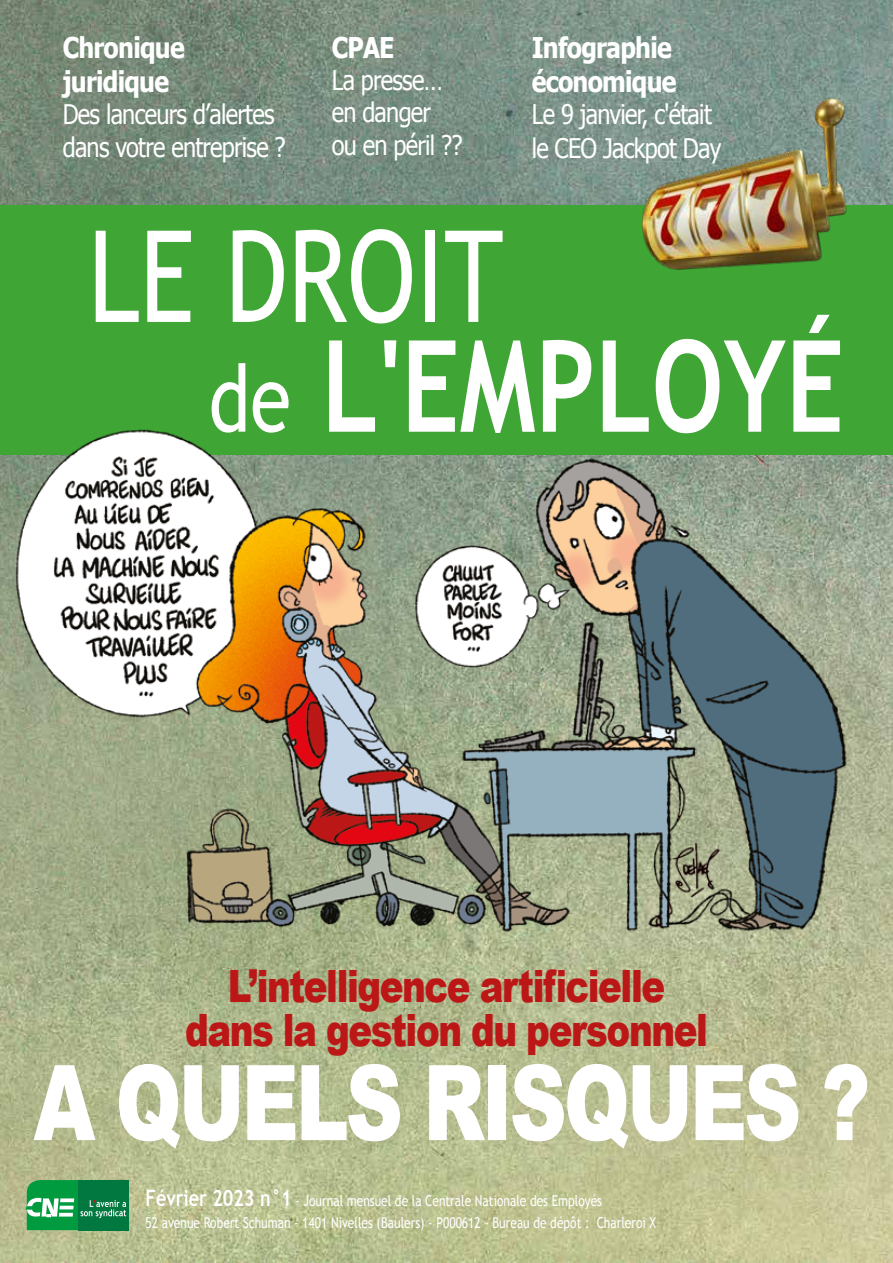
<style>
.page{position:relative;width:893px;height:1263px;background:#fff}
.page>*{position:absolute;margin:0;border:0;box-sizing:border-box;transform-origin:0 0}
.t1{font:700 127.5px/109.8px "Trebuchet MS";color:#fff;scale:.8 1}
.t2{font:900 104.55px "Arial";letter-spacing:-.04em;color:#fff;scale:.76 1}
.t3{font:900 44.55px/44.8px "Arial";letter-spacing:-.04em;color:#bc1717;text-align:center;scale:.8 1}
.t4{font:700 28.5px/34.2px "Tahoma";letter-spacing:-.03em;color:#fff;scale:.87 1}
.t5{font:27px/32.4px "Tahoma";letter-spacing:-.03em;color:#fff;scale:.87 1}
.t6{font:15px/22.5px "Trebuchet MS";color:#fff;scale:.8 1}
.s1{font-weight:400}
.s2{font-weight:400;font-size:93px}
.s3{font-weight:700;font-size:22.5px}
</style>
<div class="page">
<img style="left:0;top:0;width:893px;height:1263px">
<div style="left:0;top:205px;width:893px;height:249px;background:#3fa535"></div>
<div style="left:78px;top:1180px;width:50px;height:50px;background:#00783f"></div>
<svg style="left:26px;top:1180px;width:100px;height:50px"></svg>
<img style="left:0;top:429px;width:893px;height:587px">
<img style="left:586px;top:56px;width:307px;height:214px">
<h3 class="t4" style="left:63px;top:28px;width:142px">Chronique juridique</h3>
<h3 class="t5" style="left:63px;top:97px;width:258px">Des lanceurs d’alertes dans votre entreprise ?</h3>
<h3 class="t4" style="left:332px;top:28px;width:74px">CPAE</h3>
<h3 class="t5" style="left:332px;top:63px;width:152px">La presse… en danger ou en péril ??</h3>
<h3 class="t4" style="left:532px;top:28px;width:168px">Infographie économique</h3>
<h3 class="t5" style="left:532px;top:96px;width:219px;line-height:34.2px">Le 9 janvier, c'était le CEO Jackpot Day</h3>
<h1 class="t1" style="left:209px;top:222px;width:795px;text-indent:-121px"><span class="s1">LE DROIT<br></span><span class="s2">de</span> L'EMPLOYÉ</h1>
<h3 class="t3" style="left:185px;top:962px;width:655px">L’intelligence artificielle dans la gestion du personnel</h3>
<h2 class="t2" style="left:33px;top:1027px;width:1102px">A QUELS RISQUES ?</h2>
<p class="t6" style="left:146px;top:1189px;width:640px"><span class="s3">Février 2023 n°1</span> - Journal mensuel de la Centrale Nationale des Employés<br>52 avenue Robert Schuman - 1401 Nivelles (Baulers) - P000612 - Bureau de dépôt : Charleroi X</p>
</div>
